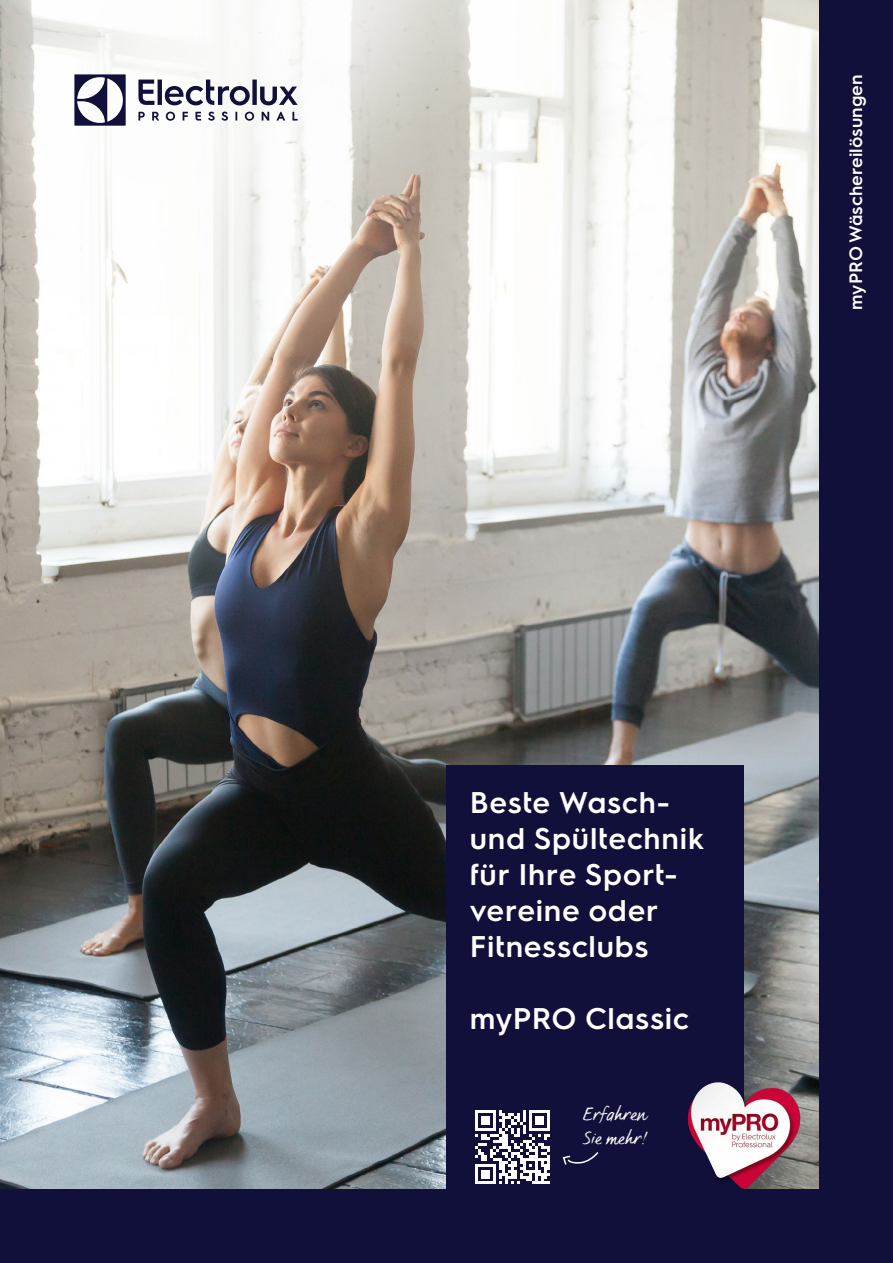
<style>
.page{position:relative;width:893px;height:1263px;background:#10103a}
.page>*{position:absolute;margin:0;border:0;box-sizing:border-box;transform-origin:0 0}
.t1{font:600 30px/36px "Electrolux Sans";letter-spacing:.02em;color:#fff}
.t2{font:600 18px "Electrolux Sans";letter-spacing:.005em;color:#fff}
.t3{font:18px/24px "FS Sammy";letter-spacing:.005em;color:#fff}
</style>
<div class="page">
<img style="left:0;top:0;width:819px;height:1188px">
<div style="left:446px;top:765px;width:298px;height:447px;background:#10103a"></div>
<img style="left:687px;top:1080px;width:116px;height:109px">
<img style="left:0;top:0;width:710px;height:453px">
<svg style="left:74px;top:74px;width:224px;height:52px"></svg>
<svg style="left:475px;top:1110px;width:75px;height:74px"></svg>
<svg style="left:562px;top:1152px;width:37px;height:13px"></svg>
<p class="t2" style="left:843px;top:310px;width:237px;rotate:-90deg">myPRO Wäschereilösungen</p>
<p class="t1" style="left:470px;top:782px;width:236px">Beste Wasch&shy;und Spültechnik für Ihre Sport&shy;vereine oder<br>Fitnessclubs</p>
<p class="t1" style="left:470px;top:998px;width:221px">myPRO Classic</p>
<p class="t3" style="left:583px;top:1102px;width:65px">Erfahren<br>Sie mehr!</p>
</div>
